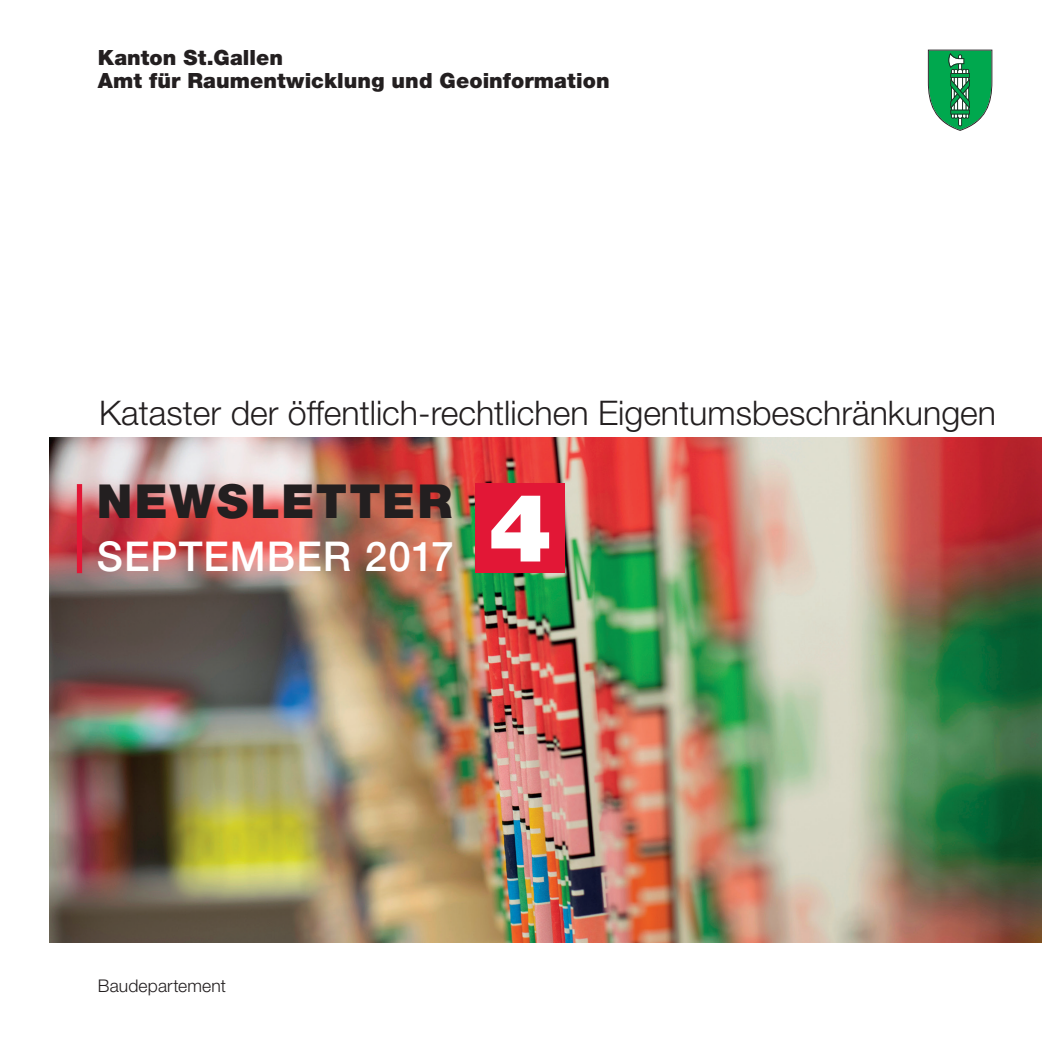
<style>
.page{position:relative;width:1042px;height:1042px;background:#fff}
.page>*{position:absolute;margin:0;border:0;box-sizing:border-box;transform-origin:0 0}
.t1{font:900 94.5px "Helvetica Neue LT Std";color:#fff}
.t2{font:900 46.9px "Helvetica Neue LT Std";letter-spacing:.045em;color:#231f20}
.t3{font:500 41.12px "Helvetica Neue LT Std";letter-spacing:.025em;color:#fff}
.t4{font:300 33.95px "Helvetica Neue LT Std";color:#231f20}
.t5{font:900 21px/23.1px "Helvetica Neue LT Std";letter-spacing:.005em;color:#231f20}
.t6{font:300 17.5px "Helvetica Neue LT Std";letter-spacing:.005em;color:#231f20}
</style>
<div class="page">
<img style="left:50px;top:437px;width:992px;height:506px">
<svg style="left:928px;top:50px;width:64px;height:81px"></svg>
<div style="left:475px;top:483px;width:90px;height:89px;background:#e21736"></div>
<div style="left:77px;top:484px;width:5px;height:89px;background:#e21736"></div>
<p class="t5" style="left:98px;top:45px;width:513px">Kanton St.Gallen<br>Amt für Raumentwicklung und Geoinformation</p>
<p class="t4" style="left:99px;top:392px;width:898px">Kataster der öffentlich-rechtlichen Eigentumsbeschränkungen</p>
<h2 class="t2" style="left:97px;top:473px;width:357px">NEWSLETTER</h2>
<p class="t3" style="left:97px;top:532px;width:358px">SEPTEMBER 2017</p>
<h1 class="t1" style="left:488px;top:471px;width:65px">4</h1>
<p class="t6" style="left:98px;top:975px;width:130px">Baudepartement</p>
</div>
